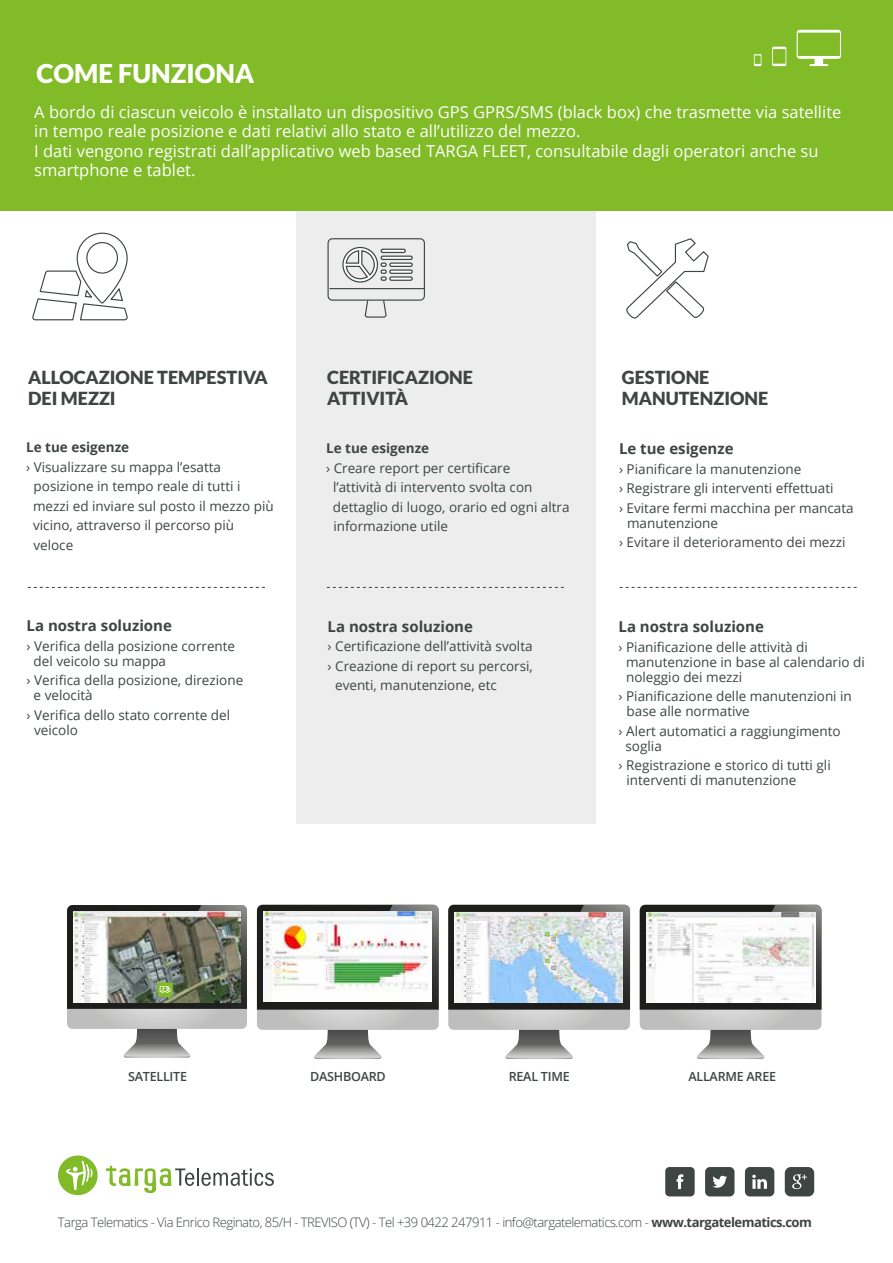
<style>
.page{position:relative;width:893px;height:1263px;background:#fff}
.page>*{position:absolute;margin:0;border:0;box-sizing:border-box;transform-origin:0 0}
.t1{font:900 25.8px "Lato";color:#fff}
.t2{font:900 18px/21.6px "Lato";color:#3e4543}
.t3{font:16.5px/19.5px "Open Sans";color:#fff}
.t4{font:700 15px "Open Sans";color:#3e4543}
.t5{font:13.5px/19.5px "Open Sans";color:#3e4543}
.t6{font:700 13.5px "Open Sans";color:#3e4543}
.t7{font:300 13.05px "Open Sans";letter-spacing:-.04em;color:#3e4543}
.t8{font:600 12.6px "Open Sans";letter-spacing:-.02em;color:#3e4543}
.s1{font-weight:700}
</style>
<div class="page">
<div style="left:296px;top:211px;width:299px;height:613px;background:#ededed"></div>
<div style="left:0;top:0;width:893px;height:211px;background:#81bb27"></div>
<svg style="left:665px;top:1167px;width:30px;height:29px"></svg>
<svg style="left:705px;top:1167px;width:29px;height:29px"></svg>
<svg style="left:745px;top:1167px;width:29px;height:29px"></svg>
<svg style="left:785px;top:1167px;width:29px;height:29px"></svg>
<svg style="left:106px;top:1166px;width:168px;height:27px"></svg>
<svg style="left:58px;top:1155px;width:40px;height:40px"></svg>
<svg style="left:626px;top:238px;width:83px;height:81px"></svg>
<svg style="left:32px;top:232px;width:96px;height:89px"></svg>
<div style="left:327px;top:238px;width:98px;height:63px;border:1px solid #3e4543;border-radius:4px"></div>
<hr style="left:330px;top:288px;width:94px;height:1px;background:#3e4543">
<svg style="left:364px;top:299px;width:23px;height:19px"></svg>
<div style="left:381px;top:249px;width:25px;height:4px;border:1px solid #3e4543;border-radius:2px"></div>
<hr style="left:390px;top:263px;width:22px;height:3px;background:#fff;border-radius:2px">
<div style="left:389px;top:262px;width:24px;height:5px;border:1px solid #3e4543;border-radius:2px"></div>
<hr style="left:390px;top:270px;width:22px;height:3px;background:#fff;border-radius:2px">
<div style="left:389px;top:269px;width:24px;height:5px;border:1px solid #3e4543;border-radius:2px"></div>
<hr style="left:390px;top:277px;width:22px;height:3px;background:#fff;border-radius:2px">
<div style="left:389px;top:276px;width:24px;height:5px;border:1px solid #3e4543;border-radius:2px"></div>
<svg style="left:342px;top:246px;width:45px;height:37px"></svg>
<div style="left:381px;top:256px;width:32px;height:4px;border:1px solid #3e4543;border-radius:2px"></div>
<svg style="left:620px;top:587px;width:237px;height:1px"></svg>
<svg style="left:327px;top:587px;width:237px;height:1px"></svg>
<svg style="left:28px;top:587px;width:237px;height:1px"></svg>
<svg style="left:772px;top:47px;width:14px;height:19px"></svg>
<svg style="left:754px;top:54px;width:7px;height:12px"></svg>
<svg style="left:797px;top:30px;width:44px;height:36px"></svg>
<svg style="left:257px;top:905px;width:182px;height:154px"></svg>
<img style="left:264px;top:912px;width:168px;height:90px">
<svg style="left:640px;top:905px;width:181px;height:154px"></svg>
<img style="left:67px;top:905px;width:180px;height:153px">
<svg style="left:448px;top:905px;width:182px;height:154px"></svg>
<img style="left:647px;top:912px;width:168px;height:91px">
<h1 class="t1" style="left:37px;top:59px;width:219px">COME FUNZIONA</h1>
<p class="t3" style="left:34px;top:102px;width:809px">A bordo di ciascun veicolo è installato un dispositivo GPS GPRS/SMS (black box) che trasmette via satellite in tempo reale posizione e dati relativi allo stato e all’utilizzo del mezzo.<br>I dati vengono registrati dall’applicativo web based TARGA FLEET, consultabile dagli operatori anche su smartphone e tablet.</p>
<h2 class="t2" style="left:28px;top:366px;width:241px">ALLOCAZIONE TEMPESTIVA<br>DEI MEZZI</h2>
<p class="t6" style="left:26px;top:438px;width:105px">Le tue esigenze</p>
<p class="t5" style="left:33px;top:457px;width:242px;text-indent:-7px">› Visualizzare su mappa l’esatta posizione in tempo reale di tutti i mezzi ed inviare sul posto il mezzo più vicino, attraverso il percorso più veloce</p>
<p class="t4" style="left:27px;top:615px;width:147px">La nostra soluzione</p>
<p class="t5" style="left:34px;top:638px;width:203px;line-height:15px;text-indent:-7px">› Verifica della posizione corrente del veicolo su mappa</p>
<p class="t5" style="left:34px;top:673px;width:211px;line-height:15px;text-indent:-7px">› Verifica della posizione, direzione e velocità</p>
<p class="t5" style="left:34px;top:707px;width:198px;line-height:15px;text-indent:-8px">› Verifica dello stato corrente del veicolo</p>
<h2 class="t2" style="left:327px;top:366px;width:147px">CERTIFICAZIONE<br>ATTIVITÀ</h2>
<p class="t6" style="left:326px;top:439px;width:105px">Le tue esigenze</p>
<p class="t5" style="left:333px;top:458px;width:238px;text-indent:-7px">› Creare report per certificare<br>l’attività di intervento svolta con dettaglio di luogo, orario ed ogni altra informazione utile</p>
<p class="t4" style="left:328px;top:616px;width:147px">La nostra soluzione</p>
<p class="t5" style="left:328px;top:636px;width:207px">› Certificazione dell’attività svolta</p>
<p class="t5" style="left:328px;top:656px;width:207px">› Creazione di report su percorsi,</p>
<p class="t5" style="left:335px;top:675px;width:163px">eventi, manutenzione, etc</p>
<h2 class="t2" style="left:622px;top:366px;width:148px">GESTIONE<br>MANUTENZIONE</h2>
<p class="t4" style="left:619px;top:438px;width:116px">Le tue esigenze</p>
<p class="t5" style="left:619px;top:459px;width:236px">› Pianificare la manutenzione<br>› Registrare gli interventi effettuati<br>› Evitare fermi macchina per mancata</p>
<p class="t5" style="left:619px;top:513px;width:228px;text-indent:8px">manutenzione<br>› Evitare il deterioramento dei mezzi</p>
<p class="t4" style="left:618px;top:616px;width:147px">La nostra soluzione</p>
<p class="t5" style="left:626px;top:639px;width:240px;line-height:15px;text-indent:-8px">› Pianificazione delle attività di manutenzione in base al calendario di noleggio dei mezzi</p>
<p class="t5" style="left:627px;top:688px;width:227px;line-height:15px;text-indent:-8px">› Pianificazione delle manutenzioni in base alle normative</p>
<p class="t5" style="left:626px;top:723px;width:217px;line-height:15px;text-indent:-7px">› Alert automatici a raggiungimento soglia</p>
<p class="t5" style="left:626px;top:757px;width:206px;line-height:15px;text-indent:-8px">› Registrazione e storico di tutti gli interventi di manutenzione</p>
<p class="t8" style="left:128px;top:1068px;width:60px">SATELLITE</p>
<p class="t8" style="left:310px;top:1068px;width:77px">DASHBOARD</p>
<p class="t8" style="left:509px;top:1067px;width:62px">REAL TIME</p>
<p class="t8" style="left:688px;top:1067px;width:89px">ALLARME AREE</p>
<p class="t7" style="left:58px;top:1213px;width:755px">Targa Telematics - Via Enrico Reginato, 85/H - TREVISO (TV) - Tel +39 0422 247911 - info@targatelematics.com - <span class="s1">www.targatelematics.com</span></p>
</div>
